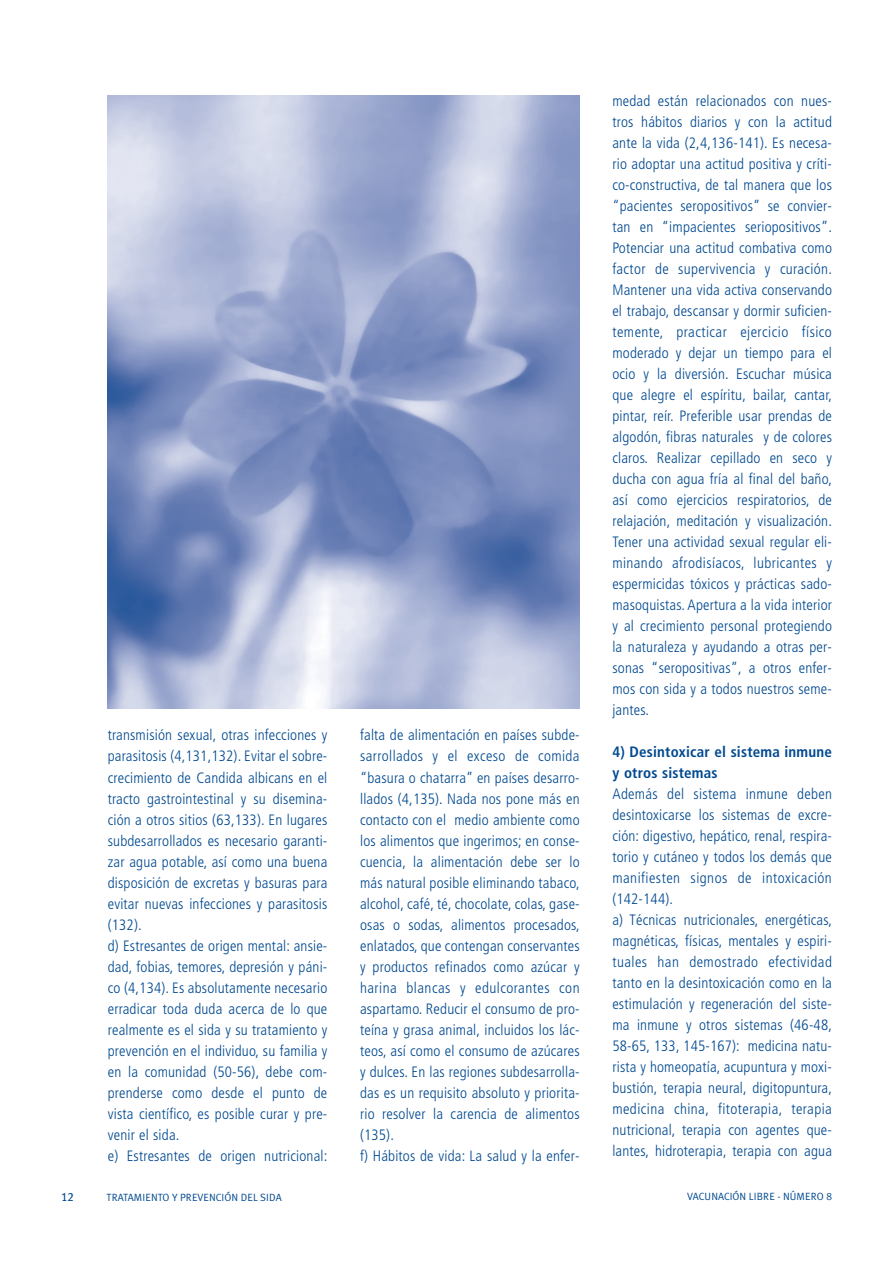
<style>
.page{position:relative;width:893px;height:1263px;background:#fff}
.page>*{position:absolute;margin:0;border:0;box-sizing:border-box;transform-origin:0 0}
.t1{font:300 condensed 15px/21px "Frutiger";letter-spacing:.01em;color:#004990}
.t2{font:12px "Meta Plus Book Caps";color:#004990}
.t3{font:10.5px "Meta Plus Normal Caps";color:#004990}
.s1{font-weight:700}
</style>
<div class="page">
<img style="left:108px;top:95px;width:471px;height:613px">
<p class="t1" style="left:108px;top:726px;width:221px">transmisión sexual, otras infecciones y parasitosis (4,131,132). Evitar el sobre&shy;crecimiento de Candida albicans en el tracto gastrointestinal y su disemina&shy;ción a otros sitios (63,133). En lugares subdesarrollados es necesario garanti&shy;zar agua potable, así como una buena disposición de excretas y basuras para evitar nuevas infecciones y parasitosis (132).<br>d) Estresantes de origen mental: ansie&shy;dad, fobias, temores, depresión y páni&shy;co (4,134). Es absolutamente necesario erradicar toda duda acerca de lo que realmente es el sida y su tratamiento y prevención en el individuo, su familia y en la comunidad (50-56), debe com&shy;prenderse como desde el punto de vista científico, es posible curar y pre&shy;venir el sida.<br>e) Estresantes de origen nutricional:</p>
<p class="t1" style="left:360px;top:726px;width:221px">falta de alimentación en países subde&shy;sarrollados y el exceso de comida “basura o chatarra” en países desarro&shy;llados (4,135). Nada nos pone más en contacto con el medio ambiente como los alimentos que ingerimos; en conse&shy;cuencia, la alimentación debe ser lo más natural posible eliminando tabaco, alcohol, café, té, chocolate, colas, gase&shy;osas o sodas, alimentos procesados, enlatados, que contengan conservantes y productos refinados como azúcar y harina blancas y edulcorantes con aspartamo. Reducir el consumo de pro&shy;teína y grasa animal, incluidos los lác&shy;teos, así como el consumo de azúcares y dulces. En las regiones subdesarrolla&shy;das es un requisito absoluto y priorita&shy;rio resolver la carencia de alimentos (135).<br>f) Hábitos de vida: La salud y la enfer-</p>
<p class="t1" style="left:612px;top:92px;width:221px;text-align:justify">medad están relacionados con nues&shy;tros hábitos diarios y con la actitud ante la vida (2,4,136-141). Es necesa&shy;rio adoptar una actitud positiva y críti&shy;co-constructiva, de tal manera que los “pacientes seropositivos” se convier&shy;tan en “impacientes seriopositivos”.<br>Potenciar una actitud combativa como factor de supervivencia y curación.<br>Mantener una vida activa conservando el trabajo, descansar y dormir suficien&shy;temente, practicar ejercicio físico moderado y dejar un tiempo para el ocio y la diversión. Escuchar música que alegre el espíritu, bailar, cantar, pintar, reír. Preferible usar prendas de algodón, fibras naturales y de colores claros. Realizar cepillado en seco y ducha con agua fría al final del baño, así como ejercicios respiratorios, de relajación, meditación y visualización.<br>Tener una actividad sexual regular eli&shy;minando afrodisíacos, lubricantes y espermicidas tóxicos y prácticas sado&shy;masoquistas. Apertura a la vida interior y al crecimiento personal protegiendo la naturaleza y ayudando a otras per&shy;sonas “seropositivas”, a otros enfer&shy;mos con sida y a todos nuestros seme&shy;jantes.</p>
<p class="t1" style="left:612px;top:743px;width:221px"><span class="s1">4) Desintoxicar el sistema inmune y otros sistemas<br></span>Además del sistema inmune deben desintoxicarse los sistemas de excre&shy;ción: digestivo, hepático, renal, respira&shy;torio y cutáneo y todos los demás que manifiesten signos de intoxicación (142-144).<br>a) Técnicas nutricionales, energéticas, magnéticas, físicas, mentales y espiri&shy;tuales han demostrado efectividad tanto en la desintoxicación como en la estimulación y regeneración del siste&shy;ma inmune y otros sistemas (46-48, 58-65, 133, 145-167): medicina natu&shy;rista y homeopatía, acupuntura y moxi&shy;bustión, terapia neural, digitopuntura, medicina china, fitoterapia, terapia nutricional, terapia con agentes que&shy;lantes, hidroterapia, terapia con agua</p>
<p class="t2" style="left:61px;top:1190px;width:14px">12</p>
<p class="t3" style="left:107px;top:1192px;width:177px">TRATAMIENTO Y PREVENCIÓN DEL SIDA</p>
<p class="t3" style="left:687px;top:1190px;width:146px">VACUNACIÓN LIBRE - NÚMERO 8</p>
</div>
